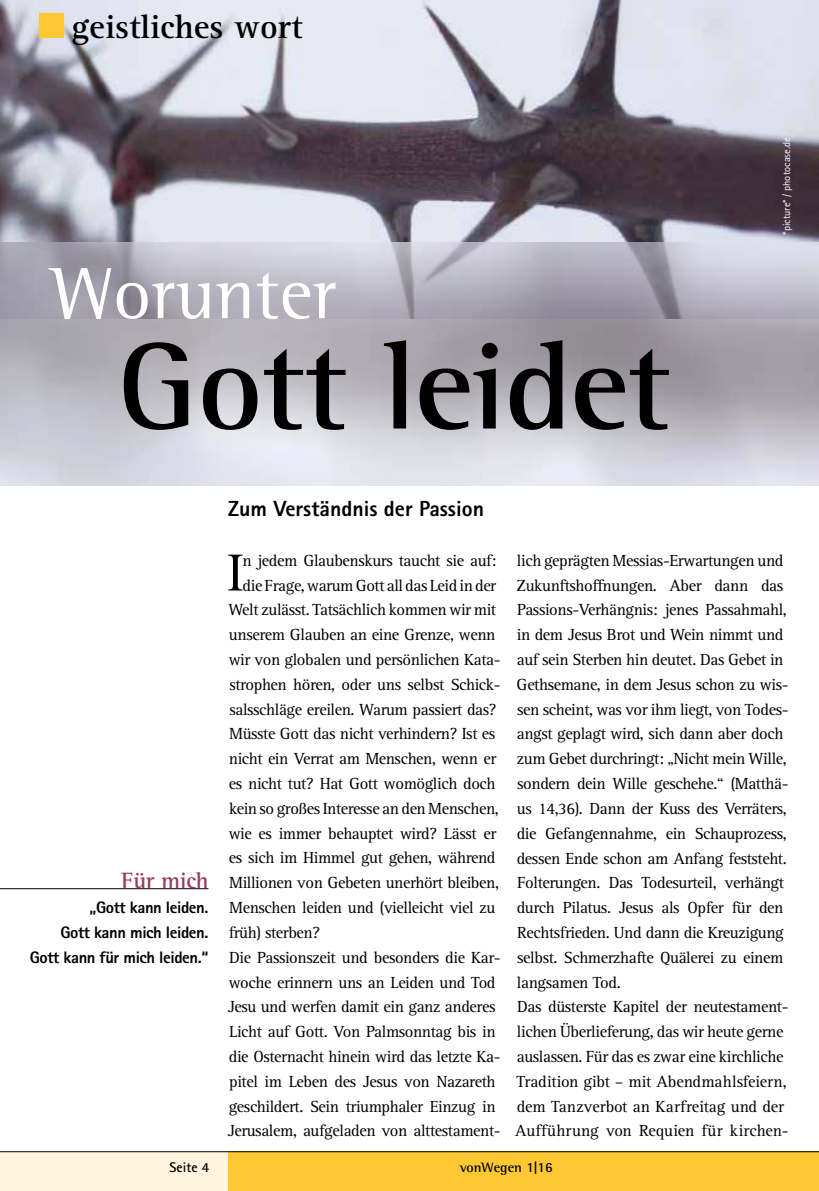
<style>
.page{position:relative;width:819px;height:1191px;background:#fff}
.page>*{position:absolute;margin:0;border:0;box-sizing:border-box;transform-origin:0 0}
.t1{font:700 126px "Rotis Semi Serif";letter-spacing:-.015em;color:#000}
.t2{font:74.38px "Rotis Semi Serif";color:#fff}
.t3{font:53.9px "Rotis Serif";color:#000}
.t4{font:700 34.12px "Rotis Serif";color:#000}
.t5{font:700 22.75px "Rotis Semi Serif";color:#9a3c61}
.t6{font:800 21.88px "Rotis Sans Serif";color:#000}
.t7{font:16.62px/24.8px "Rotis Serif";letter-spacing:-.025em;color:#000}
.t8{font:800 16.62px/24.8px "Rotis Sans Serif";letter-spacing:-.025em;color:#000;text-align:right}
.t9{font:700 14px "Rotis Semi Serif";color:#000}
.t10{font:700 14px "Rotis Sans Serif";color:#000}
.t11{font:10.5px "Rotis Sans Serif";color:#fff}
.s1{font-family:"Rotis Sans Serif"}
</style>
<div class="page">
<img style="left:0;top:0;width:819px;height:243px">
<div style="left:0;top:1151px;width:819px;height:40px;background:#fff4dd"></div>
<div style="left:228px;top:1151px;width:591px;height:40px;background:#fdc833"></div>
<hr style="left:0;top:1151px;width:819px;height:1px;background:#000">
<img style="left:0;top:243px;width:819px;height:242px">
<hr style="left:0;top:888px;width:208px;height:1px;background:#000">
<div style="left:40px;top:14px;width:24px;height:24px;background:#fdc833"></div>
<h3 class="t4" style="left:71px;top:7px;width:232px">geistliches wort</h3>
<h2 class="t2" style="left:52px;top:250px;width:285px">Worunter</h2>
<h1 class="t1" style="left:118px;top:311px;width:555px">Gott leidet</h1>
<h3 class="t6" style="left:228px;top:495px;width:257px">Zum Verständnis der Passion</h3>
<p class="t11" style="left:780px;top:235px;width:99px;rotate:-90deg">*picture* / photocase.de</p>
<h3 class="t5" style="left:121px;top:867px;width:88px">Für mich</h3>
<p class="t8" style="left:30px;top:894px;width:180px">„Gott kann leiden.<br>Gott kann mich leiden.<br>Gott kann für mich leiden.“</p>
<h3 class="t3" style="left:227px;top:542px;width:17px">I</h3>
<p class="t7" style="left:242px;top:548px;width:255px">n jedem Glaubenskurs taucht sie auf:</p>
<p class="t7" style="left:242px;top:573px;width:255px">die Frage, warum Gott all das Leid in der</p>
<p class="t7" style="left:228px;top:598px;width:269px">Welt zulässt. Tatsächlich kommen wir mit</p>
<p class="t7" style="left:229px;top:622px;width:268px">unserem Glauben an eine Grenze, wenn</p>
<p class="t7" style="left:229px;top:647px;width:273px">wir von globalen und persönlichen Kata-</p>
<p class="t7" style="left:229px;top:672px;width:273px">strophen hören, oder uns selbst Schick-</p>
<p class="t7" style="left:229px;top:697px;width:269px">salsschläge ereilen. Warum passiert das?</p>
<p class="t7" style="left:229px;top:722px;width:268px">Müsste Gott das nicht verhindern? Ist es</p>
<p class="t7" style="left:229px;top:747px;width:269px">nicht ein Verrat am Menschen, wenn er</p>
<p class="t7" style="left:229px;top:771px;width:268px">es nicht tut? Hat Gott womöglich doch</p>
<p class="t7" style="left:229px;top:796px;width:271px">kein so großes Interesse an den Menschen,</p>
<p class="t7" style="left:229px;top:821px;width:269px">wie es immer behauptet wird? Lässt er</p>
<p class="t7" style="left:229px;top:846px;width:268px">es sich im Himmel gut gehen, während</p>
<p class="t7" style="left:229px;top:871px;width:271px">Millionen von Gebeten unerhört bleiben,</p>
<p class="t7" style="left:229px;top:895px;width:268px">Menschen leiden und (vielleicht viel zu</p>
<p class="t7" style="left:229px;top:920px;width:93px">früh) sterben?</p>
<p class="t7" style="left:229px;top:945px;width:273px">Die Passionszeit und besonders die Kar-</p>
<p class="t7" style="left:229px;top:970px;width:268px">woche erinnern uns an Leiden und Tod</p>
<p class="t7" style="left:228px;top:995px;width:269px">Jesu und werfen damit ein ganz anderes</p>
<p class="t7" style="left:229px;top:1019px;width:268px">Licht auf Gott. Von Palmsonntag bis in</p>
<p class="t7" style="left:229px;top:1044px;width:273px">die Osternacht hinein wird das letzte Ka-</p>
<p class="t7" style="left:229px;top:1069px;width:268px">pitel im Leben des Jesus von Nazareth</p>
<p class="t7" style="left:229px;top:1094px;width:268px">geschildert. Sein triumphaler Einzug in</p>
<p class="t7" style="left:228px;top:1119px;width:274px">Jerusalem, aufgeladen von alttestament-</p>
<p class="t7" style="left:515px;top:548px;width:275px">lich geprägten Messias-Erwartungen und Zukunftshoffnungen. Aber dann das Passions-Verhängnis: jenes Passahmahl, in dem Jesus Brot und Wein nimmt und auf sein Sterben hin deutet. Das Gebet in Gethsemane, in dem Jesus schon zu wis&shy;sen scheint, was vor ihm liegt, von Todes&shy;angst geplagt wird, sich dann aber doch zum Gebet durchringt: „Nicht mein Wille, sondern dein Wille geschehe.“ (Matthä&shy;us 14,36). Dann der Kuss des Verräters, die Gefangennahme, ein Schauprozess, dessen Ende schon am Anfang feststeht.<br>Folterungen. Das Todesurteil, verhängt durch Pilatus. Jesus als Opfer für den Rechtsfrieden. Und dann die Kreuzigung selbst. Schmerzhafte Quälerei zu einem langsamen Tod.<br>Das düsterste Kapitel der neutestament&shy;lichen Überlieferung, das wir heute gerne auslassen. Für das es zwar eine kirchliche Tradition gibt – mit Abendmahlsfeiern, dem Tanzverbot an Karfreitag und der Aufführung von Requien für kirchen-</p>
<p class="t10" style="left:170px;top:1158px;width:41px">Seite 4</p>
<p class="t9" style="left:459px;top:1159px;width:94px">vonWegen <span class="s1">1|16</span></p>
</div>
